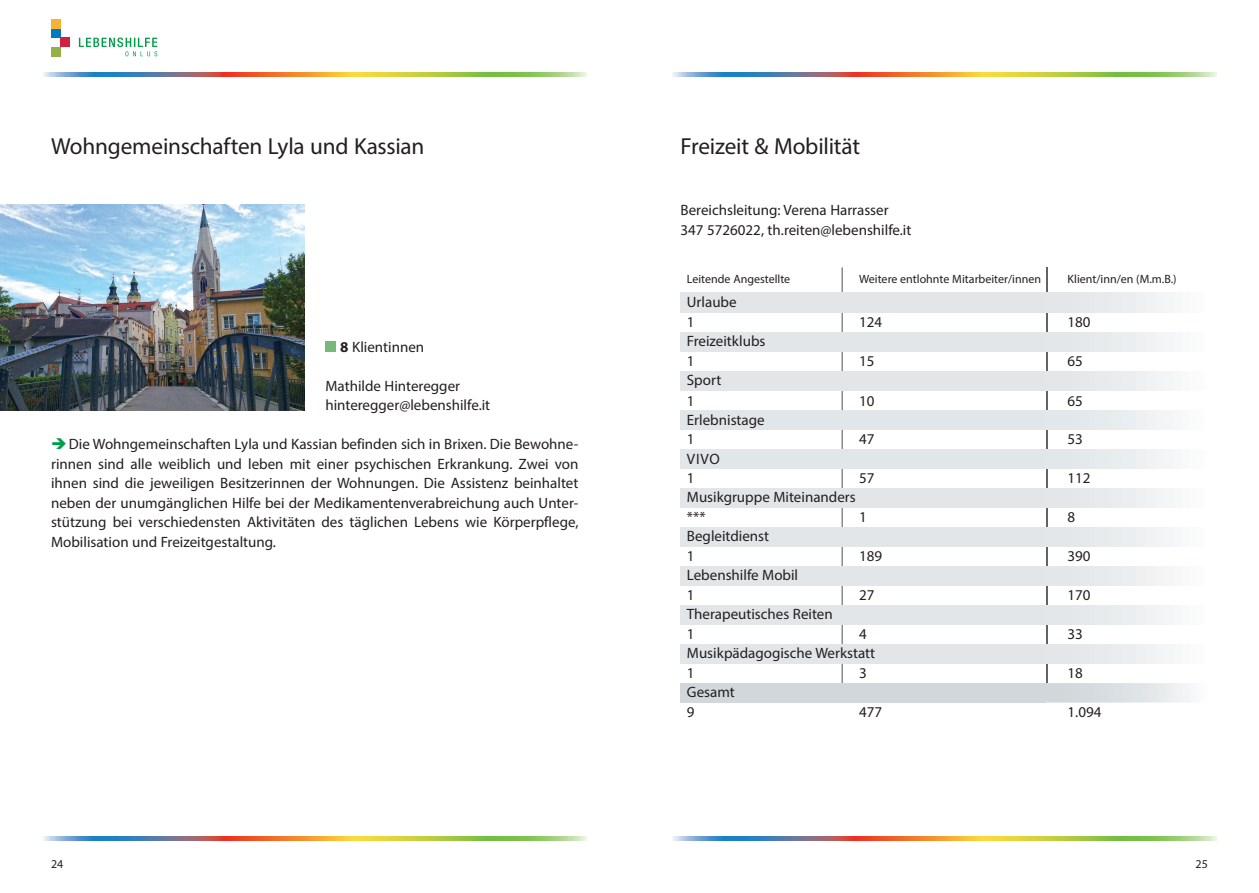
<style>
.page{position:relative;width:1259px;height:893px;background:#fff}
.page>*{position:absolute;margin:0;border:0;box-sizing:border-box;transform-origin:0 0}
.t1{font:23.25px "Myriad Pro";letter-spacing:-.01em;color:#231f20}
.t2{font:15px/19.5px "Myriad Pro";color:#231f20}
.t3{font:12px "Myriad Pro";color:#231f20}
.s1{font-weight:700}
.s2{color:#009d48}
</style>
<div class="page">
<svg style="left:79px;top:38px;width:78px;height:18px"></svg>
<div style="left:60px;top:38px;width:10px;height:9px;background:#d1213e"></div>
<div style="left:51px;top:47px;width:9px;height:9px;background:#92b249"></div>
<div style="left:51px;top:28px;width:9px;height:10px;background:#007ac0"></div>
<div style="left:51px;top:19px;width:9px;height:9px;background:#f5b234"></div>
<svg style="left:43px;top:72px;width:544px;height:5px;background:#a9a266"></svg>
<svg style="left:43px;top:837px;width:544px;height:4px;background:#a9a266"></svg>
<svg style="left:672px;top:72px;width:544px;height:5px;background:#aaa266"></svg>
<svg style="left:672px;top:837px;width:544px;height:4px;background:#aaa266"></svg>
<div style="left:325px;top:341px;width:10px;height:11px;background:#76b97b"></div>
<img style="left:0;top:205px;width:304px;height:205px">
<hr style="left:841px;top:267px;width:1px;height:436px;background:#636366">
<hr style="left:1046px;top:267px;width:1px;height:434px;background:#636366">
<div style="left:680px;top:292px;width:366px;height:21px;background:#e2e6e9"></div>
<div style="left:680px;top:332px;width:366px;height:20px;background:#e2e6e9"></div>
<div style="left:680px;top:371px;width:366px;height:20px;background:#e2e6e9"></div>
<div style="left:680px;top:488px;width:366px;height:20px;background:#e2e6e9"></div>
<div style="left:1047px;top:488px;width:161px;height:20px;background:linear-gradient(to right,#dfe3e7,#fbfbfc)"></div>
<svg style="left:1046px;top:488px;width:1px;height:20px"></svg>
<div style="left:1047px;top:410px;width:161px;height:20px;background:linear-gradient(to right,#dfe3e7,#fbfbfc)"></div>
<svg style="left:1046px;top:410px;width:1px;height:20px"></svg>
<div style="left:1047px;top:449px;width:161px;height:20px;background:linear-gradient(to right,#dfe3e7,#fbfbfc)"></div>
<svg style="left:1046px;top:449px;width:1px;height:20px"></svg>
<div style="left:1047px;top:371px;width:161px;height:20px;background:linear-gradient(to right,#dfe3e7,#fbfbfc)"></div>
<svg style="left:1046px;top:371px;width:1px;height:20px"></svg>
<div style="left:1047px;top:332px;width:161px;height:20px;background:linear-gradient(to right,#dfe3e7,#fbfbfc)"></div>
<svg style="left:1046px;top:332px;width:1px;height:20px"></svg>
<div style="left:1047px;top:292px;width:161px;height:21px;background:linear-gradient(to right,#dfe3e7,#fbfbfc)"></div>
<svg style="left:1046px;top:292px;width:1px;height:21px"></svg>
<div style="left:680px;top:527px;width:366px;height:20px;background:#e2e6e9"></div>
<div style="left:1047px;top:527px;width:161px;height:20px;background:linear-gradient(to right,#dfe3e7,#fbfbfc)"></div>
<svg style="left:1046px;top:527px;width:1px;height:20px"></svg>
<div style="left:680px;top:566px;width:366px;height:20px;background:#e2e6e9"></div>
<div style="left:1047px;top:566px;width:161px;height:20px;background:linear-gradient(to right,#dfe3e7,#fbfbfc)"></div>
<svg style="left:1046px;top:566px;width:1px;height:20px"></svg>
<div style="left:680px;top:605px;width:366px;height:20px;background:#e2e6e9"></div>
<div style="left:1047px;top:605px;width:161px;height:20px;background:linear-gradient(to right,#dfe3e7,#fbfbfc)"></div>
<svg style="left:1046px;top:605px;width:1px;height:20px"></svg>
<div style="left:680px;top:644px;width:366px;height:20px;background:#e2e6e9"></div>
<div style="left:1047px;top:644px;width:161px;height:20px;background:linear-gradient(to right,#dfe3e7,#fbfbfc)"></div>
<svg style="left:1046px;top:644px;width:1px;height:20px"></svg>
<div style="left:680px;top:683px;width:366px;height:20px;background:#d1d7db"></div>
<svg style="left:1046px;top:683px;width:144px;height:20px;background:#dde2e5"></svg>
<div style="left:680px;top:410px;width:366px;height:20px;background:#e2e6e9"></div>
<div style="left:680px;top:449px;width:366px;height:20px;background:#e2e6e9"></div>
<h1 class="t1" style="left:51px;top:132px;width:375px">Wohngemeinschaften Lyla und Kassian</h1>
<h1 class="t1" style="left:680px;top:132px;width:181px">Freizeit &amp; Mobilität</h1>
<p class="t2" style="left:340px;top:337px;width:85px"><span class="s1">8</span> Klientinnen</p>
<p class="t2" style="left:325px;top:376px;width:166px">Mathilde Hinteregger hinteregger@lebenshilfe.it</p>
<p class="t2" style="left:51px;top:434px;width:529px;text-align:justify"><span class="s2">➔</span>Die Wohngemeinschaften Lyla und Kassian befinden sich in Brixen. Die Bewohne&shy;rinnen sind alle weiblich und leben mit einer psychischen Erkrankung. Zwei von ihnen sind die jeweiligen Besitzerinnen der Wohnungen. Die Assistenz beinhaltet neben der unumgänglichen Hilfe bei der Medikamentenverabreichung auch Unter&shy;stützung bei verschiedensten Aktivitäten des täglichen Lebens wie Körperpflege, Mobilisation und Freizeitgestaltung.</p>
<p class="t2" style="left:680px;top:200px;width:232px">Bereichsleitung: Verena Harrasser<br>347 5726022, th.reiten@lebenshilfe.it</p>
<p class="t3" style="left:687px;top:271px;width:105px">Leitende Angestellte</p>
<p class="t3" style="left:859px;top:271px;width:183px">Weitere entlohnte Mitarbeiter/innen</p>
<p class="t3" style="left:1067px;top:271px;width:110px">Klient/inn/en (M.m.B.)</p>
<p class="t2" style="left:687px;top:292px;width:51px">Urlaube<br>1</p>
<p class="t2" style="left:859px;top:312px;width:25px">124</p>
<p class="t2" style="left:1067px;top:312px;width:25px">180</p>
<p class="t2" style="left:687px;top:331px;width:80px">Freizeitklubs</p>
<p class="t2" style="left:687px;top:370px;width:36px">Sport</p>
<p class="t2" style="left:687px;top:351px;width:9px">1</p>
<p class="t2" style="left:859px;top:351px;width:17px">15</p>
<p class="t2" style="left:1067px;top:351px;width:17px">65</p>
<p class="t2" style="left:687px;top:391px;width:9px">1</p>
<p class="t2" style="left:859px;top:391px;width:17px">10</p>
<p class="t2" style="left:1067px;top:391px;width:17px">65</p>
<p class="t2" style="left:687px;top:429px;width:9px">1</p>
<p class="t2" style="left:687px;top:468px;width:9px">1</p>
<p class="t2" style="left:687px;top:409px;width:79px">Erlebnistage</p>
<p class="t2" style="left:687px;top:448px;width:34px">VIVO</p>
<p class="t2" style="left:1067px;top:429px;width:17px">53</p>
<p class="t2" style="left:1067px;top:468px;width:25px">112</p>
<p class="t2" style="left:859px;top:429px;width:17px">47</p>
<p class="t2" style="left:859px;top:468px;width:17px">57</p>
<p class="t2" style="left:687px;top:487px;width:170px">Musikgruppe Miteinanders</p>
<p class="t2" style="left:687px;top:526px;width:84px">Begleitdienst</p>
<p class="t2" style="left:687px;top:565px;width:113px">Lebenshilfe Mobil</p>
<p class="t2" style="left:687px;top:604px;width:147px">Therapeutisches Reiten</p>
<p class="t2" style="left:687px;top:643px;width:190px">Musikpädagogische Werkstatt</p>
<p class="t2" style="left:687px;top:682px;width:49px">Gesamt</p>
<p class="t2" style="left:687px;top:507px;width:20px">***</p>
<p class="t2" style="left:859px;top:507px;width:9px">1</p>
<p class="t2" style="left:1067px;top:507px;width:9px">8</p>
<p class="t2" style="left:859px;top:546px;width:25px">189</p>
<p class="t2" style="left:859px;top:585px;width:17px">27</p>
<p class="t2" style="left:859px;top:624px;width:9px">4</p>
<p class="t2" style="left:859px;top:663px;width:9px">3</p>
<p class="t2" style="left:1067px;top:546px;width:25px">390</p>
<p class="t2" style="left:1067px;top:585px;width:25px">170</p>
<p class="t2" style="left:1067px;top:624px;width:17px">33</p>
<p class="t2" style="left:1067px;top:663px;width:17px">18</p>
<p class="t2" style="left:687px;top:546px;width:9px">1</p>
<p class="t2" style="left:687px;top:585px;width:9px">1</p>
<p class="t2" style="left:687px;top:624px;width:9px">1</p>
<p class="t2" style="left:687px;top:663px;width:9px">1</p>
<p class="t2" style="left:687px;top:702px;width:9px">9</p>
<p class="t2" style="left:859px;top:702px;width:25px">477</p>
<p class="t2" style="left:1067px;top:702px;width:35px">1.094</p>
<p class="t3" style="left:51px;top:856px;width:14px">24</p>
<p class="t3" style="left:1195px;top:856px;width:14px">25</p>
</div>
